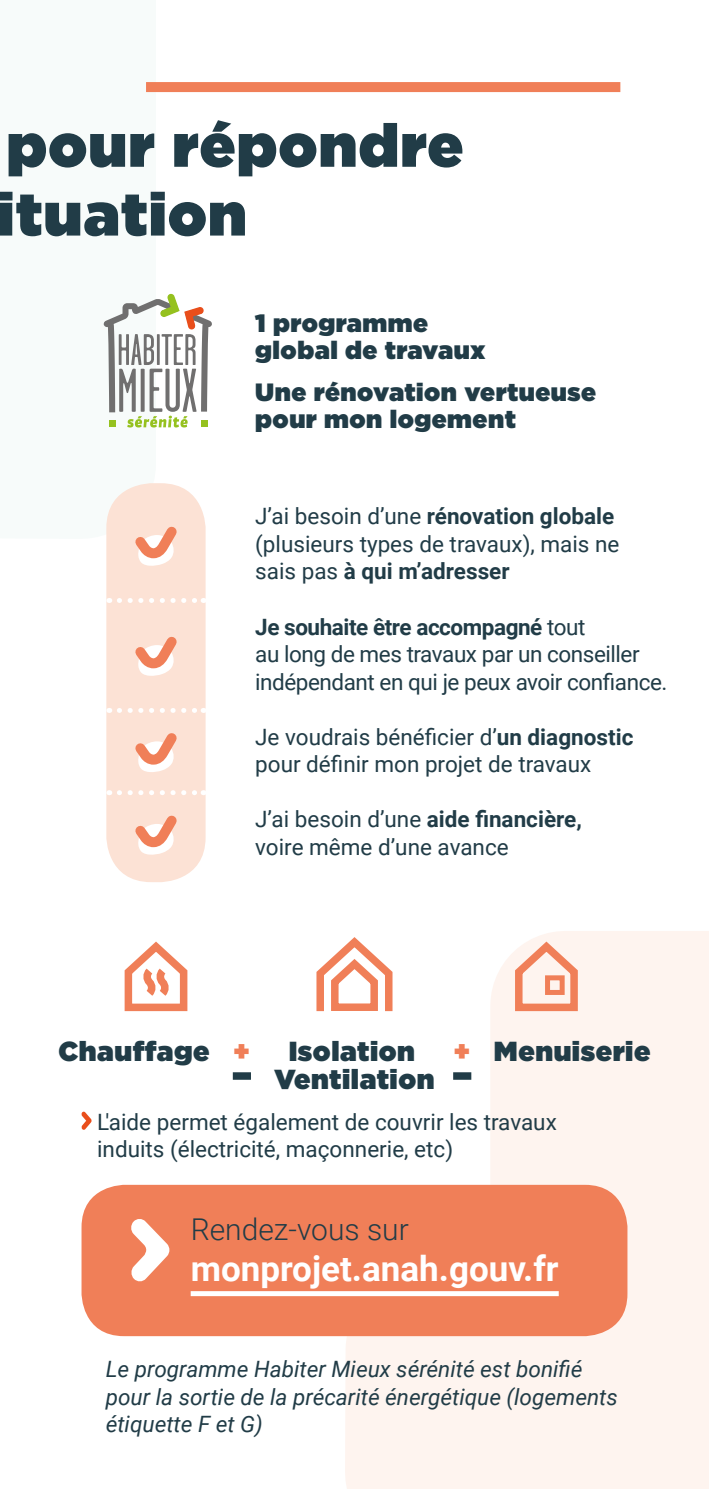
<style>
.page{position:relative;width:709px;height:1489px;background:#fff}
.page>*{position:absolute;margin:0;border:0;box-sizing:border-box;transform-origin:0 0}
.t1{font:900 60px/68.8px "Gotham";letter-spacing:.02em;color:#213c47}
.t2{font:700 35px "Roboto";color:#fff}
.t3{font:300 30px "Roboto";color:#213c47}
.t4{font:900 27.5px "Gotham";letter-spacing:.02em;color:#213c47}
.t5{font:900 25px/27.5px "Gotham";letter-spacing:.02em;color:#213c47}
.t6{font:22.5px/27.5px "Roboto";color:#213c47}
.t7{font:italic 22.5px/27.5px "Roboto";color:#213c47}
.t8{font:22.5px/27.5px "Roboto";letter-spacing:-.02em;color:#213c47}
.s1{font-weight:700}
.s2{color:#f07f58}
</style>
<div class="page">
<svg style="left:269px;top:931px;width:440px;height:557px"></svg>
<div style="left:81px;top:1184px;width:546px;height:151px;background:#f07f58;border-radius:43px"></div>
<svg style="left:191px;top:1291px;width:367px;height:4px"></svg>
<svg style="left:131px;top:1219px;width:38px;height:63px"></svg>
<svg style="left:103px;top:293px;width:109px;height:134px"></svg>
<div style="left:106px;top:483px;width:100px;height:399px;background:#fce2d5;border-radius:45px"></div>
<svg style="left:119px;top:598px;width:85px;height:5px"></svg>
<svg style="left:119px;top:708px;width:85px;height:5px"></svg>
<svg style="left:119px;top:790px;width:85px;height:5px"></svg>
<svg style="left:135px;top:526px;width:42px;height:40px"></svg>
<svg style="left:135px;top:636px;width:42px;height:40px"></svg>
<svg style="left:135px;top:733px;width:42px;height:39px"></svg>
<svg style="left:135px;top:815px;width:42px;height:39px"></svg>
<svg style="left:124px;top:941px;width:64px;height:71px"></svg>
<div style="left:233px;top:1072px;width:18px;height:7px;background:#213c47"></div>
<div style="left:453px;top:1072px;width:18px;height:7px;background:#213c47"></div>
<svg style="left:313px;top:931px;width:83px;height:87px"></svg>
<div style="left:146px;top:82px;width:474px;height:10px;background:#f07f58"></div>
<svg style="left:81px;top:1111px;width:10px;height:18px"></svg>
<svg style="left:511px;top:936px;width:70px;height:78px"></svg>
<div style="left:545px;top:975px;width:19px;height:19px;border:5px solid #f07f58"></div>
<h1 class="t1" style="left:-4px;top:110px;width:468px">pour répondre ituation</h1>
<p class="t5" style="left:255px;top:308px;width:231px">1 programme global de travaux</p>
<p class="t5" style="left:255px;top:377px;width:342px">Une rénovation vertueuse pour mon logement</p>
<p class="t6" style="left:255px;top:502px;width:366px">J’ai besoin d’une <span class="s1">rénovation globale </span>(plusieurs types de travaux), mais ne sais pas <span class="s1">à qui m’adresser</span></p>
<p class="t8" style="left:255px;top:612px;width:414px"><span class="s1">Je souhaite être accompagné</span> tout<br>au long de mes travaux par un conseiller indépendant en qui je peux avoir confiance.</p>
<p class="t6" style="left:255px;top:722px;width:379px">Je voudrais bénéficier d’<span class="s1">un diagnostic </span>pour définir mon projet de travaux</p>
<p class="t6" style="left:255px;top:804px;width:328px">J’ai besoin d’une <span class="s1">aide financière, </span>voire même d’une avance</p>
<p class="t4" style="left:58px;top:1035px;width:193px">Chauffage <span class="s2">+</span></p>
<p class="t4" style="left:289px;top:1035px;width:128px">Isolation</p>
<p class="t4" style="left:453px;top:1035px;width:199px"><span class="s2">+</span> Menuiserie</p>
<p class="t4" style="left:274px;top:1062px;width:161px">Ventilation</p>
<p class="t6" style="left:97px;top:1107px;width:461px">L'aide permet également de couvrir les travaux induits (électricité, maçonnerie, etc)</p>
<h3 class="t3" style="left:191px;top:1208px;width:220px">Rendez-vous sur</h3>
<h2 class="t2" style="left:191px;top:1243px;width:369px">monprojet.anah.gouv.fr</h2>
<p class="t7" style="left:106px;top:1354px;width:513px">Le programme Habiter Mieux sérénité est bonifié pour la sortie de la précarité énergétique (logements étiquette F et G)</p>
</div>
